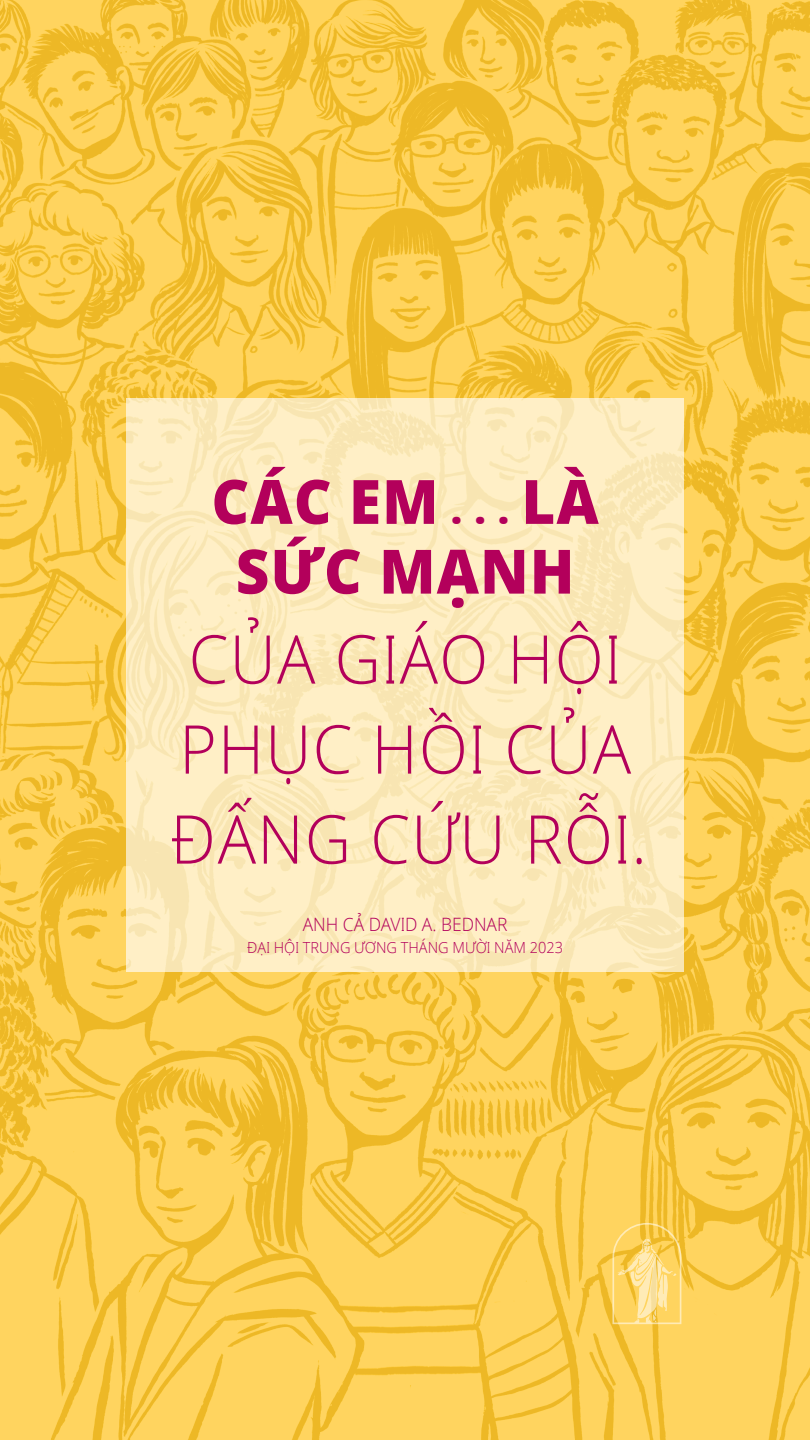
<style>
.page{position:relative;width:810px;height:1440px;background:#fff}
.page>*{position:absolute;margin:0;border:0;box-sizing:border-box;transform-origin:0 0}
.artcl4_p1_figure_image_aside_quote_first{font:300 67.35px/90px "Dots Solidlds Lat";letter-spacing:.02em;color:#b3005b;scale:.95 1}
.artcl4_p1_figure_image_aside_quote_first-2{font:800 61.2px/69.8px "Dots Solidlds Lat";letter-spacing:.02em;color:#b3005b;text-align:center;scale:.95 1}
.artcl4_p1_figure_image_aside_quote_citat{font:300 18.38px "Dots Solidlds Lat";color:#b3005b;scale:.95 1}
.artcl4_p1_figure_image_aside_quote_citat-2{font:300 15.3px "Dots Solidlds Lat";color:#b3005b;scale:.95 1}
.s1{font-size:42.08px}
</style>
<div class="page">
<img style="left:0;top:0;width:810px;height:1440px">
<div style="left:126px;top:398px;width:558px;height:574px;background:linear-gradient(to right,#fdecbf,#fdecbf)"></div>
<svg style="left:612px;top:1223px;width:69px;height:101px;background:#fbd66f"></svg>
<p class="artcl4_p1_figure_image_aside_quote_first-2" style="left:211px;top:468px;width:409px">CÁC EM <span class="s1">. . .</span> LÀ<br>SỨC MẠNH</p>
<p class="artcl4_p1_figure_image_aside_quote_first" style="left:171px;top:614px;width:503px">CỦA GIÁO HỘI<br>PHỤC HỒI CỦA<br>ĐẤNG CỨU RỖI.</p>
<p class="artcl4_p1_figure_image_aside_quote_citat" style="left:303px;top:911px;width:217px">ANH CẢ DAVID A. BEDNAR</p>
<p class="artcl4_p1_figure_image_aside_quote_citat-2" style="left:247px;top:936px;width:334px">ĐẠI HỘI TRUNG ƯƠNG THÁNG MƯỜI NĂM 2023</p>
</div>
